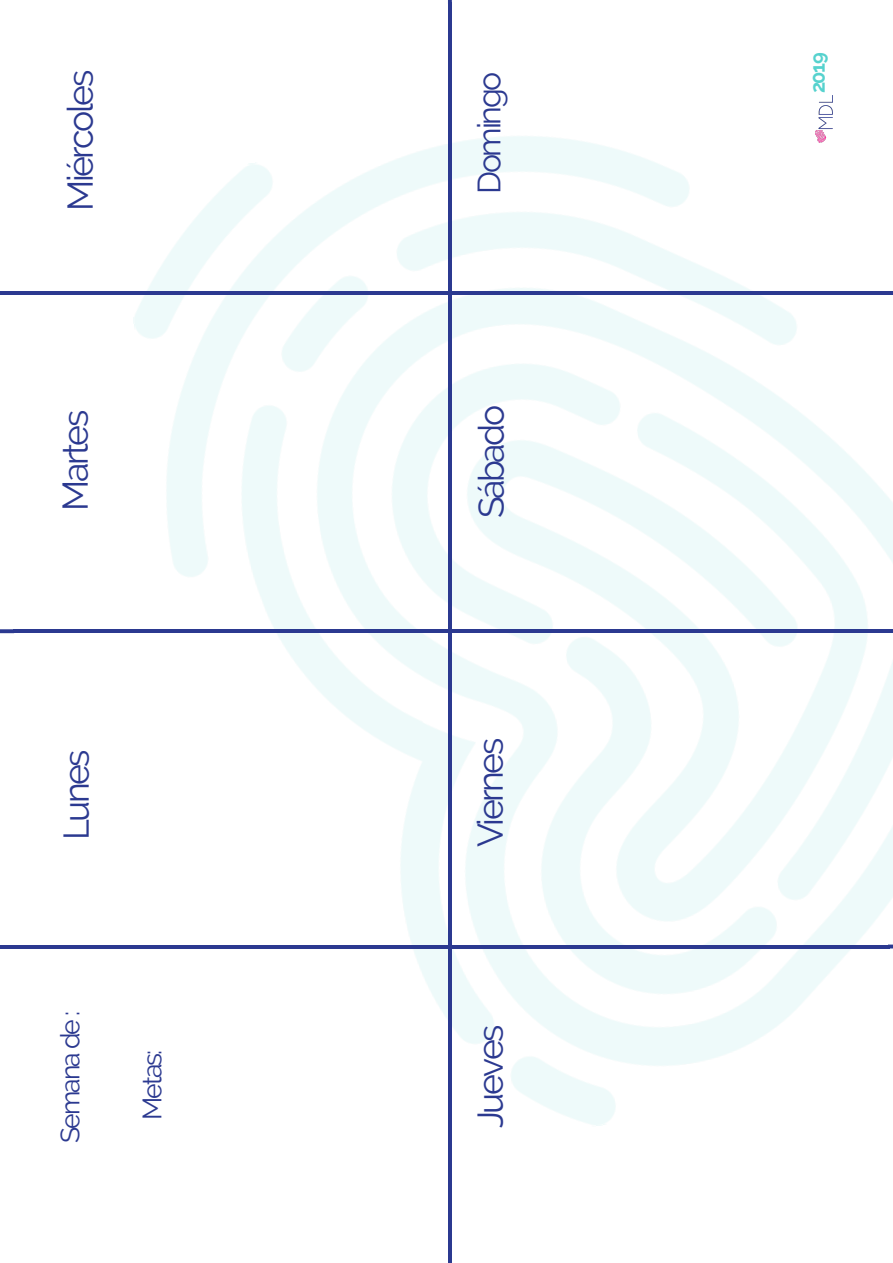
<style>
.page{position:relative;width:893px;height:1263px;background:#fff}
.page>*{position:absolute;margin:0;border:0;box-sizing:border-box;transform-origin:0 0}
.t1{font:35.55px "Raleway";letter-spacing:-.07em;color:#2b3990}
.t2{font:32.1px "Raleway";letter-spacing:-.07em;color:#2b3990}
.t3{font:26.55px "Raleway";letter-spacing:-.07em;color:#2b3990}
.t4{font:700 19.95px "Raleway";color:#56d2ce}
</style>
<div class="page">
<img style="left:114px;top:130px;width:779px;height:996px">
<img style="left:816px;top:95px;width:17px;height:47px">
<svg style="left:0;top:944px;width:888px;height:4px;fill:#2b3990"></svg>
<svg style="left:888px;top:931px;width:5px;height:31px"></svg>
<hr style="left:13px;top:629px;width:880px;height:4px;background:#2b3990">
<svg style="left:0;top:629px;width:14px;height:5px"></svg>
<hr style="left:448px;top:3px;width:4px;height:1260px;background:#2b3990">
<svg style="left:448px;top:0;width:4px;height:3px"></svg>
<hr style="left:0;top:291px;width:893px;height:4px;background:#2b3990">
<p class="t1" style="left:59px;top:211px;width:142px;rotate:-90deg">Miércoles</p>
<p class="t1" style="left:54px;top:511px;width:102px;rotate:-90deg">Martes</p>
<p class="t1" style="left:56px;top:840px;width:92px;rotate:-90deg">Lunes</p>
<p class="t3" style="left:54px;top:1143px;width:134px;rotate:-90deg">Semana de :</p>
<p class="t3" style="left:137px;top:1120px;width:72px;rotate:-90deg">Metas:</p>
<p class="t2" style="left:470px;top:194px;width:124px;rotate:-90deg">Domingo</p>
<p class="t1" style="left:470px;top:518px;width:114px;rotate:-90deg">Sábado</p>
<p class="t1" style="left:469px;top:847px;width:111px;rotate:-90deg">Viernes</p>
<p class="t1" style="left:469px;top:1128px;width:105px;rotate:-90deg">Jueves</p>
<p class="t4" style="left:806px;top:93px;width:42px;rotate:-90deg">2019</p>
</div>
